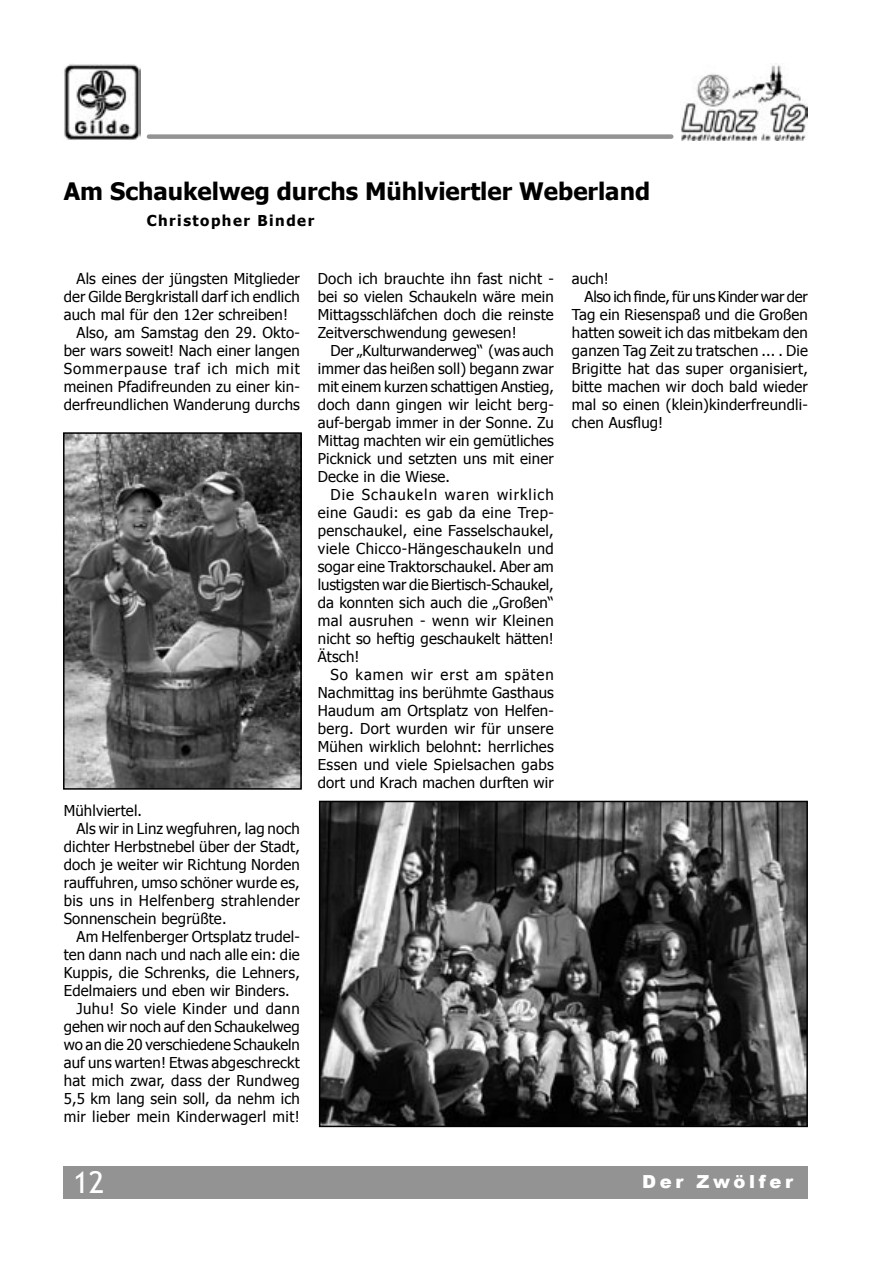
<style>
.page{position:relative;width:893px;height:1263px;background:#fff}
.page>*{position:absolute;margin:0;border:0;box-sizing:border-box;transform-origin:0 0}
.t1{font:30px "Trebuchet MS";color:#fff}
.Headline{font:700 24px "Tahoma";color:#000}
.t2{font:900 18px "Arial";letter-spacing:.205em;color:#fff}
.Text{font:15px/18px "Tahoma";letter-spacing:.01em;color:#000;text-align:justify}
.Autor{font:700 15px "Tahoma";letter-spacing:.1em;color:#000}
</style>
<div class="page">
<div style="left:64px;top:1166px;width:744px;height:33px;background:#939393"></div>
<div style="left:149px;top:134px;width:522px;height:5px;background:#939393"></div>
<img style="left:681px;top:65px;width:127px;height:75px">
<img style="left:66px;top:435px;width:233px;height:352px">
<div style="left:63px;top:432px;width:239px;height:358px;border:2px solid #000"></div>
<img style="left:322px;top:804px;width:483px;height:320px">
<div style="left:319px;top:801px;width:489px;height:326px;border:2px solid #000"></div>
<img style="left:64px;top:64px;width:76px;height:76px">
<p class="Headline" style="left:64px;top:175px;width:588px">Am Schaukelweg durchs Mühlviertler Weberland</p>
<p class="Autor" style="left:147px;top:210px;width:169px">Christopher Binder</p>
<p class="Text" style="left:64px;top:268px;width:238px;text-indent:13px">Als eines der jüngsten Mitglieder der Gilde Bergkristall darf ich endlich auch mal für den 12er schreiben!</p>
<p class="Text" style="left:64px;top:322px;width:238px;text-indent:13px">Also, am Samstag den 29. Okto&shy;ber wars soweit! Nach einer langen Sommerpause traf ich mich mit meinen Pfadifreunden zu einer kin&shy;derfreundlichen Wanderung durchs</p>
<p class="Text" style="left:64px;top:801px;width:80px">Mühlviertel.</p>
<p class="Text" style="left:64px;top:819px;width:238px;text-indent:13px">Als wir in Linz wegfuhren, lag noch dichter Herbstnebel über der Stadt, doch je weiter wir Richtung Norden rauffuhren, umso schöner wurde es, bis uns in Helfenberg strahlender Sonnenschein begrüßte.</p>
<p class="Text" style="left:64px;top:927px;width:238px;text-indent:13px">Am Helfenberger Ortsplatz trudel&shy;ten dann nach und nach alle ein: die Kuppis, die Schrenks, die Lehners, Edelmaiers und eben wir Binders.</p>
<p class="Text" style="left:64px;top:999px;width:238px;text-indent:13px">Juhu! So viele Kinder und dann gehen wir noch auf den Schaukelweg wo an die 20 verschiedene Schaukeln auf uns warten! Etwas abgeschreckt hat mich zwar, dass der Rundweg 5,5 km lang sein soll, da nehm ich mir lieber mein Kinderwagerl mit!</p>
<p class="Text" style="left:318px;top:268px;width:238px">Doch ich brauchte ihn fast nicht - bei so vielen Schaukeln wäre mein Mittagsschläfchen doch die reinste Zeitverschwendung gewesen!</p>
<p class="Text" style="left:318px;top:340px;width:238px;text-indent:13px">Der „Kulturwanderweg“ (was auch immer das heißen soll) begann zwar mit einem kurzen schattigen Anstieg, doch dann gingen wir leicht berg&shy;auf-bergab immer in der Sonne. Zu Mittag machten wir ein gemütliches Picknick und setzten uns mit einer Decke in die Wiese.</p>
<p class="Text" style="left:318px;top:484px;width:238px;text-indent:13px">Die Schaukeln waren wirklich eine Gaudi: es gab da eine Trep&shy;penschaukel, eine Fasselschaukel, viele Chicco-Hängeschaukeln und sogar eine Traktorschaukel. Aber am lustigsten war die Biertisch-Schaukel, da konnten sich auch die „Großen“ mal ausruhen - wenn wir Kleinen nicht so heftig geschaukelt hätten!<br>Ätsch!</p>
<p class="Text" style="left:318px;top:664px;width:238px;text-indent:13px">So kamen wir erst am späten Nachmittag ins berühmte Gasthaus Haudum am Ortsplatz von Helfen&shy;berg. Dort wurden wir für unsere Mühen wirklich belohnt: herrliches Essen und viele Spielsachen gabs dort und Krach machen durften wir</p>
<p class="Text" style="left:572px;top:268px;width:39px">auch!</p>
<p class="Text" style="left:572px;top:286px;width:238px;text-indent:13px">Also ich finde, für uns Kinder war der Tag ein Riesenspaß und die Großen hatten soweit ich das mitbekam den ganzen Tag Zeit zu tratschen ... . Die Brigitte hat das super organisiert, bitte machen wir doch bald wieder mal so einen (klein)kinderfreundli&shy;chen Ausflug!</p>
<h1 class="t1" style="left:73px;top:1164px;width:33px">12</h1>
<p class="t2" style="left:642px;top:1168px;width:153px">Der Zwölfer</p>
</div>
